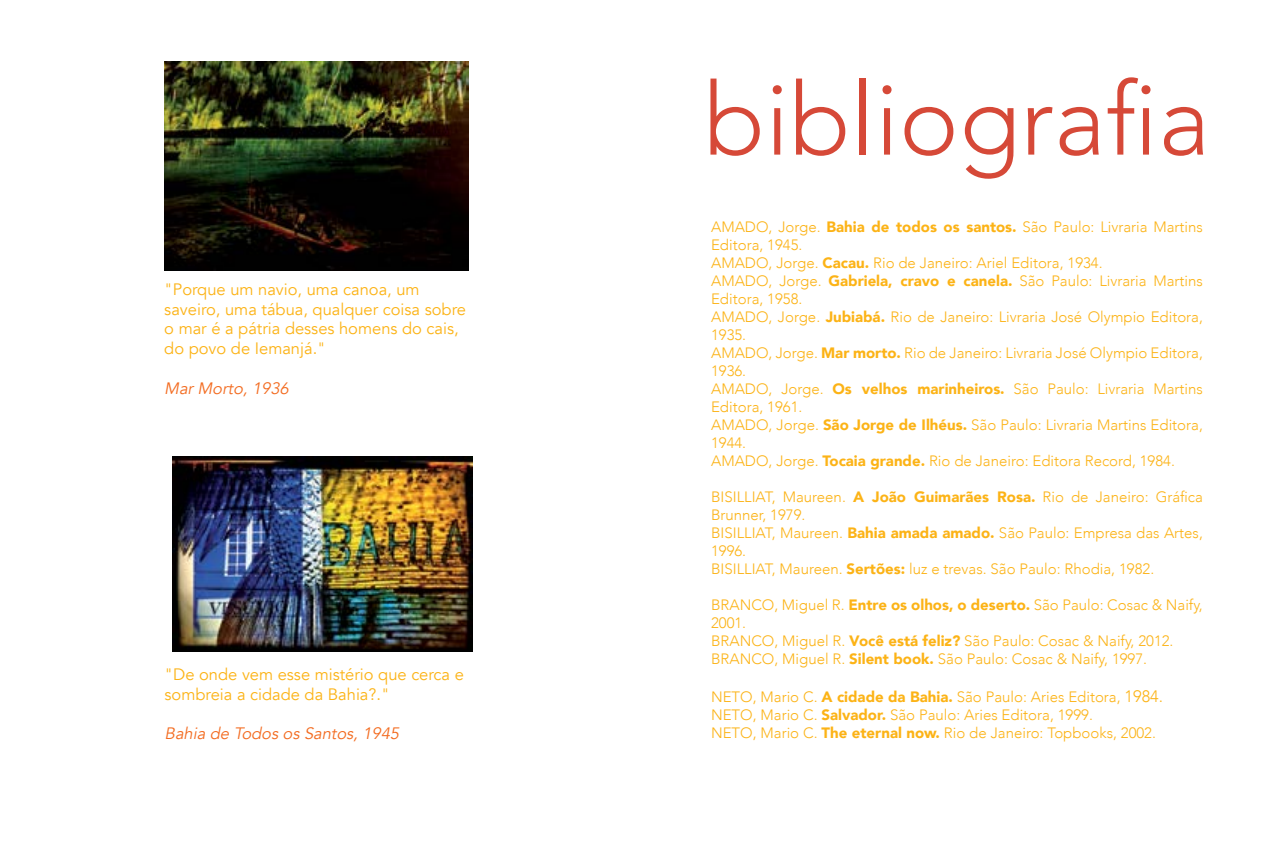
<style>
.page{position:relative;width:1276px;height:851px;background:#fff}
.page>*{position:absolute;margin:0;border:0;box-sizing:border-box;transform-origin:0 0}
.t1{font:300 100.5px "Avenir";color:#d64938}
.t2{font:16.5px/19.8px "Avenir";color:#fcb316}
.t3{font:italic 16.5px "Avenir";color:#f36c21}
.t4{font:300 15px/18px "Avenir";color:#fcb316}
.t5{font:900 15px "Avenir";color:#fcb316}
.s1{font-weight:900}
.s2{font-size:16.5px}
</style>
<div class="page">
<img style="left:172px;top:456px;width:300px;height:195px">
<img style="left:164px;top:62px;width:305px;height:208px">
<p class="t2" style="left:164px;top:279px;width:303px">"Porque um navio, uma canoa, um saveiro, uma tábua, qualquer coisa sobre o mar aé pátria desses homens do cais, do povo de Iemanjá ".</p>
<p class="t3" style="left:243px;top:378px;width:51px">, 1936</p>
<p class="t3" style="left:164px;top:378px;width:84px">Mar Morto</p>
<p class="t2" style="left:165px;top:664px;width:301px">"De onde vem esse mistério que cerca e sombreia a cidade da Bahia ".?</p>
<p class="t3" style="left:353px;top:723px;width:51px">, 1945</p>
<p class="t3" style="left:165px;top:723px;width:194px">Bahia de Todos os Santos</p>
<h1 class="t1" style="left:704px;top:60px;width:508px">bibliografia</h1>
<p class="t4" style="left:711px;top:217px;width:493px">AMADO, Jorge. <span class="s1">Bahia de todos os santos.</span> São Paulo: Livraria Martins</p>
<p class="t4" style="left:711px;top:235px;width:93px">Editora, 1945.</p>
<p class="t4" style="left:711px;top:253px;width:393px">AMADO, Jorge. <span class="s1">Cacau.</span> Rio de Janeiro: Ariel Editora, 1934.</p>
<p class="t4" style="left:1153px;top:271px;width:51px">Martins</p>
<p class="t4" style="left:1051px;top:271px;width:43px">Paulo:</p>
<p class="t5" style="left:828px;top:267px;width:66px">Gabriela,</p>
<p class="t5" style="left:963px;top:267px;width:50px">canela.</p>
<p class="t4" style="left:711px;top:271px;width:63px">AMADO,</p>
<p class="t4" style="left:711px;top:289px;width:93px">Editora, 1958.</p>
<p class="t4" style="left:711px;top:307px;width:493px">AMADO, Jorge. <span class="s1">Jubiabá.</span> Rio de Janeiro: Livraria José Olympio Editora,</p>
<p class="t4" style="left:711px;top:325px;width:37px">1935.</p>
<p class="t4" style="left:711px;top:343px;width:493px">AMADO, Jorge. <span class="s1">Mar morto.</span> Rio de Janeiro: Livraria José Olympio Editora,</p>
<p class="t4" style="left:711px;top:361px;width:37px">1936.</p>
<p class="t4" style="left:1153px;top:379px;width:51px">Martins</p>
<p class="t4" style="left:1019px;top:271px;width:27px">São</p>
<p class="t4" style="left:779px;top:271px;width:44px">Jorge.</p>
<p class="t4" style="left:1099px;top:271px;width:49px">Livraria</p>
<p class="t5" style="left:900px;top:267px;width:40px">cravo</p>
<p class="t5" style="left:947px;top:267px;width:10px">e</p>
<p class="t4" style="left:1047px;top:379px;width:43px">Paulo:</p>
<p class="t5" style="left:862px;top:375px;width:47px">velhos</p>
<p class="t5" style="left:917px;top:375px;width:89px">marinheiros.</p>
<p class="t4" style="left:711px;top:379px;width:493px">AMADO,<br>Editora, 1961.<br>AMADO, Jorge. <span class="s1">São Jorge de Ilhéus.</span> São Paulo: Livraria Martins Editora, 1944.<br>AMADO, Jorge. <span class="s1">Tocaia grande.</span> Rio de Janeiro: Editora Record, 1984.</p>
<p class="t4" style="left:1155px;top:487px;width:49px">Gráfica</p>
<p class="t4" style="left:1013px;top:379px;width:27px">São</p>
<p class="t5" style="left:832px;top:375px;width:21px">Os</p>
<p class="t4" style="left:781px;top:379px;width:44px">Jorge.</p>
<p class="t4" style="left:1097px;top:379px;width:49px">Livraria</p>
<p class="t4" style="left:1071px;top:487px;width:19px">de</p>
<p class="t4" style="left:711px;top:487px;width:493px">BISILLIAT,<br>Brunner, 1979.<br>BISILLIAT, Maureen. <span class="s1">Bahia amada amado.</span> São Paulo: Empresa das Artes, 1996.<br>BISILLIAT, Maureen. <span class="s1">Sertões:</span> luz e trevas. São Paulo: Rhodia, 1982.</p>
<p class="t4" style="left:711px;top:595px;width:493px">BRANCO, Miguel .R <span class="s1">Entre os olhos o, deserto.</span> São Paulo: Cosac &amp; Naify, 2001.<br>BRANCO, Miguel .R <span class="s1">Você está feliz?</span> São Paulo: Cosac &amp; Naify, 2012.<br>BRANCO, Miguel .R <span class="s1">Silent book.</span> São Paulo: Cosac &amp; Naify, 1997.</p>
<p class="t4" style="left:711px;top:687px;width:453px">NETO, Mario C <span class="s1">A</span>. <span class="s1">cidade da Bahia.</span> São Paulo: Aries Editora, <span class="s2">1984.<br></span>NETO, Mario C. <span class="s1">Salvador.</span> São Paulo: Aries Editora, 1999.<br>NETO, Mario C. <span class="s1">The eternal now.</span> Rio de Janeiro: Topbooks, 2002.</p>
<p class="t5" style="left:914px;top:483px;width:76px">Guimarães</p>
<p class="t4" style="left:783px;top:487px;width:83px">Maureen <span class="s1">A</span>.</p>
<p class="t4" style="left:1042px;top:487px;width:23px">Rio</p>
<p class="t4" style="left:1095px;top:487px;width:54px">Janeiro:</p>
<p class="t5" style="left:872px;top:483px;width:35px">João</p>
<p class="t5" style="left:997px;top:483px;width:40px">Rosa.</p>
</div>
